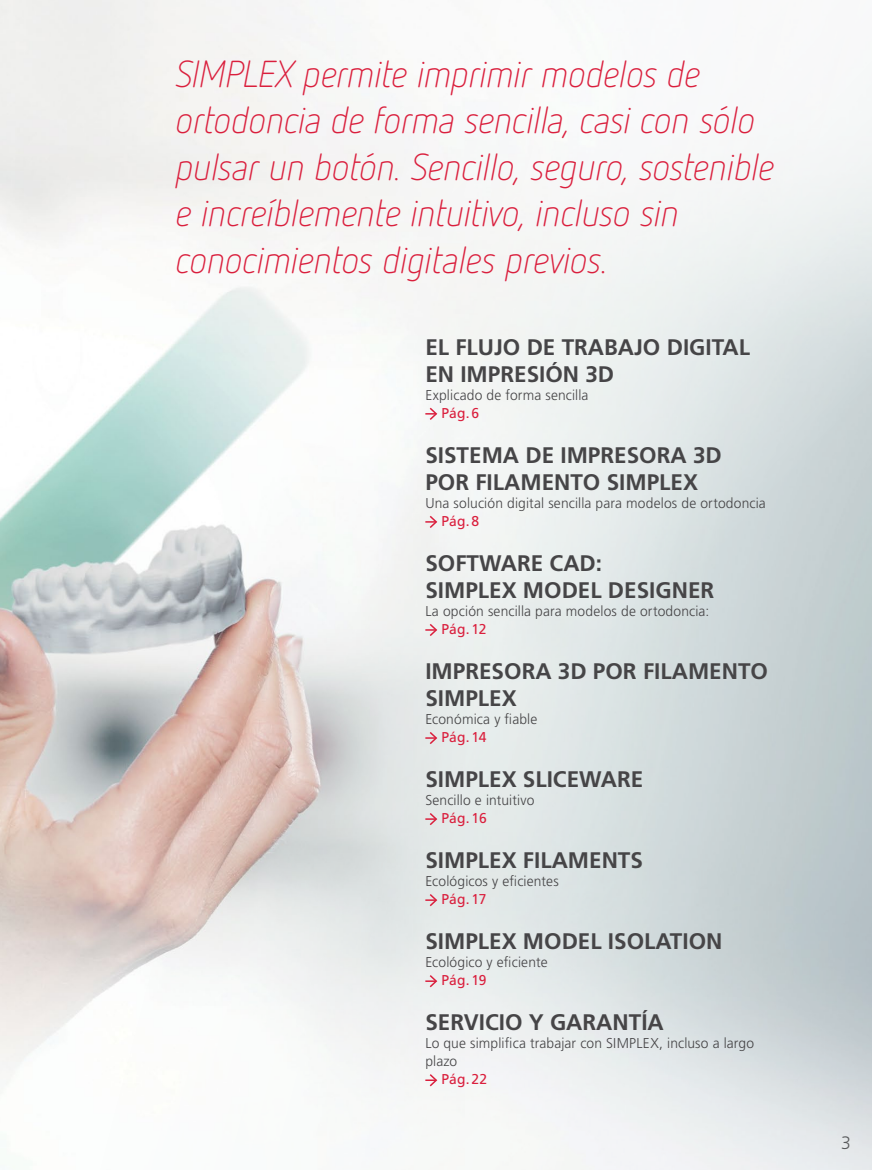
<style>
.page{position:relative;width:872px;height:1170px;background:#fff}
.page>*{position:absolute;margin:0;border:0;box-sizing:border-box;transform-origin:0 0}
.t1{font:italic 300 37.5px/46.5px "Netto Pro";letter-spacing:-.02em;color:#da1f3d}
.t2{font:700 22.5px/27px "Frutiger LT Std";color:#464547}
.t3{font:300 18px "Frutiger LT Std";color:#58595b}
.t4{font:300 14.25px/18px "Frutiger LT Std";letter-spacing:.01em;color:#464547}
.t5{font:14.25px "Frutiger LT Std";letter-spacing:.005em;color:#da1f3d}
</style>
<div class="page">
<img style="left:0;top:0;width:872px;height:1169px">
<svg style="left:425px;top:406px;width:13px;height:15px"></svg>
<svg style="left:425px;top:514px;width:13px;height:15px"></svg>
<svg style="left:425px;top:622px;width:13px;height:15px"></svg>
<svg style="left:425px;top:730px;width:13px;height:15px"></svg>
<svg style="left:425px;top:811px;width:13px;height:15px"></svg>
<svg style="left:425px;top:892px;width:13px;height:15px"></svg>
<svg style="left:425px;top:973px;width:13px;height:15px"></svg>
<svg style="left:425px;top:1072px;width:13px;height:15px"></svg>
<h1 class="t1" style="left:175px;top:49px;width:600px">SIMPLEX permite imprimir modelos de ortodoncia de forma sencilla, casi con sólo pulsar un botón. Sencillo, seguro, sostenible e increíblemente intuitivo, incluso sin conocimientos digitales previos.</h1>
<h2 class="t2" style="left:425px;top:333px;width:326px">EL FLUJO DE TRABAJO DIGITAL<br>EN IMPRESIÓN 3D</h2>
<p class="t4" style="left:425px;top:386px;width:165px">Explicado de forma sencilla</p>
<p class="t5" style="left:441px;top:404px;width:39px">Pág. 6</p>
<h2 class="t2" style="left:425px;top:441px;width:298px">SISTEMA DE IMPRESORA 3D<br>POR FILAMENTO SIMPLEX</h2>
<p class="t4" style="left:425px;top:494px;width:342px">Una solución digital sencilla para modelos de ortodoncia</p>
<p class="t5" style="left:441px;top:512px;width:39px">Pág. 8</p>
<h2 class="t2" style="left:425px;top:549px;width:290px">SOFTWARE CAD:<br>SIMPLEX MODEL DESIGNER</h2>
<p class="t4" style="left:425px;top:602px;width:285px">La opción sencilla para modelos de ortodoncia:</p>
<p class="t5" style="left:441px;top:620px;width:47px">Pág. 12</p>
<h2 class="t2" style="left:425px;top:657px;width:344px">IMPRESORA 3D POR FILAMENTO<br>SIMPLEX</h2>
<p class="t4" style="left:425px;top:710px;width:114px">Económica y fiable</p>
<p class="t5" style="left:441px;top:728px;width:47px">Pág. 14</p>
<h2 class="t2" style="left:425px;top:765px;width:219px">SIMPLEX SLICEWARE</h2>
<p class="t4" style="left:425px;top:791px;width:111px">Sencillo e intuitivo</p>
<p class="t5" style="left:441px;top:809px;width:47px">Pág. 16</p>
<h2 class="t2" style="left:425px;top:846px;width:219px">SIMPLEX FILAMENTS</h2>
<p class="t4" style="left:425px;top:872px;width:135px">Ecológicos y eficientes</p>
<p class="t5" style="left:441px;top:890px;width:46px">Pág. 17</p>
<h2 class="t2" style="left:425px;top:927px;width:299px">SIMPLEX MODEL ISOLATION</h2>
<p class="t4" style="left:425px;top:953px;width:124px">Ecológico y eficiente</p>
<p class="t5" style="left:441px;top:971px;width:47px">Pág. 19</p>
<h2 class="t2" style="left:425px;top:1008px;width:240px">SERVICIO Y GARANTÍA</h2>
<p class="t4" style="left:425px;top:1034px;width:330px">Lo que simplifica trabajar con SIMPLEX, incluso a largo plazo</p>
<p class="t5" style="left:441px;top:1070px;width:47px">Pág. 22</p>
<p class="t3" style="left:841px;top:1132px;width:11px">3</p>
</div>
